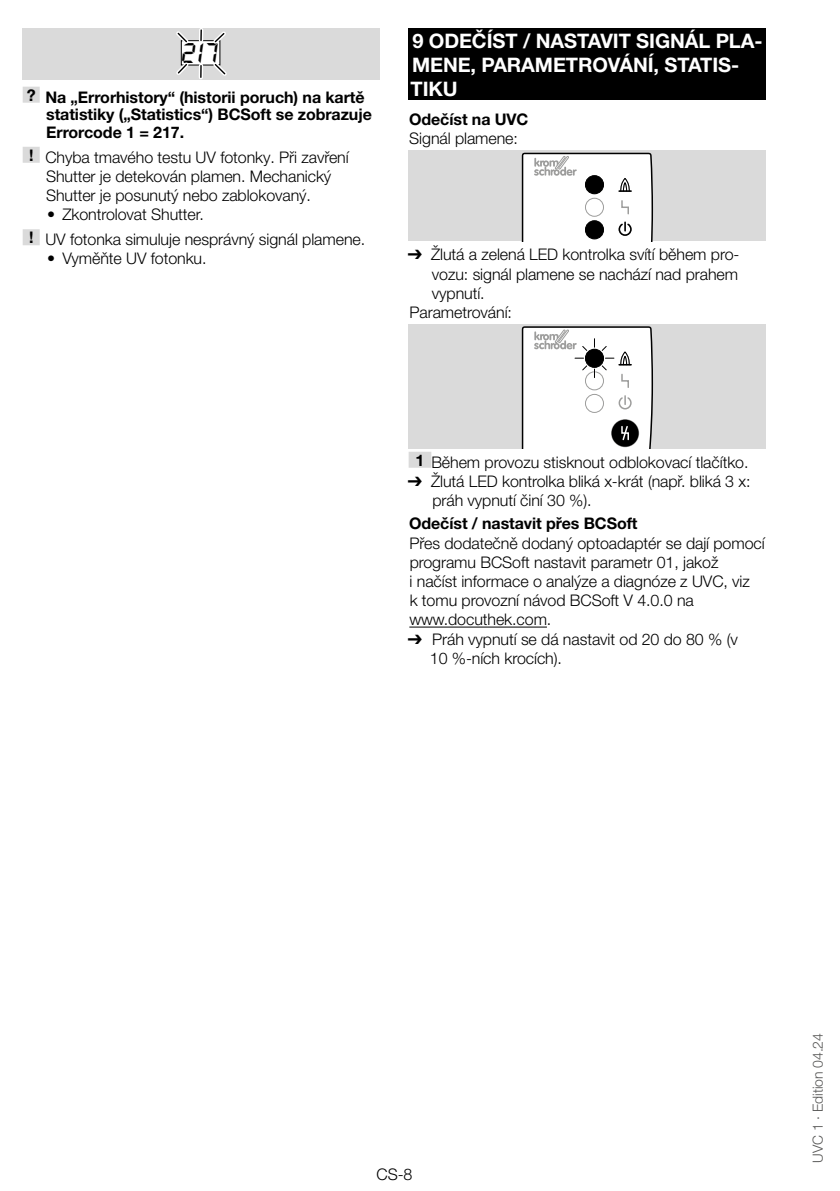
<style>
.page{position:relative;width:840px;height:1191px;background:#fff}
.page>*{position:absolute;margin:0;border:0;box-sizing:border-box;transform-origin:0 0}
.t1{font:500 27.6px "Iquartz";color:#000}
.t2{font:700 20px/24px "Helvetica Neue LT Pro";letter-spacing:-.005em;color:#fff}
.t3{font:300 16px/19.2px "Helvetica Neue LT Pro";letter-spacing:-.005em;color:#000}
.t4{font:700 16px/17.6px "Helvetica Neue LT Pro";letter-spacing:-.005em;color:#000}
.t5{font:300 14px "Helvetica Neue LT Pro";letter-spacing:-.005em;color:#575756}
.s1{font-weight:700}
.s2{font-family:"Arial Unicode MS";font-weight:400}
</style>
<div class="page">
<div style="left:23px;top:87px;width:17px;height:16px;background:#dadada"></div>
<div style="left:23px;top:147px;width:17px;height:16px;background:#dadada"></div>
<div style="left:23px;top:229px;width:17px;height:16px;background:#dadada"></div>
<div style="left:23px;top:28px;width:357px;height:51px;background:#dadada"></div>
<div style="left:181px;top:41px;width:39px;height:24px;background:#fff"></div>
<div style="left:181px;top:40px;width:39px;height:25px;border:1px solid #000"></div>
<hr style="left:199px;top:30px;width:4px;height:11px;background:#fff">
<svg style="left:200px;top:30px;width:2px;height:11px"></svg>
<svg style="left:176px;top:31px;width:16px;height:17px"></svg>
<svg style="left:176px;top:59px;width:16px;height:16px"></svg>
<hr style="left:199px;top:66px;width:4px;height:11px;background:#fff">
<svg style="left:200px;top:66px;width:2px;height:11px"></svg>
<svg style="left:209px;top:59px;width:18px;height:17px"></svg>
<svg style="left:209px;top:31px;width:17px;height:17px"></svg>
<div style="left:408px;top:28px;width:357px;height:72px;background:#000"></div>
<div style="left:408px;top:452px;width:23px;height:16px;background:#dadada"></div>
<hr style="left:409px;top:627px;width:137px;height:1px;background:#000">
<div style="left:408px;top:151px;width:357px;height:90px;background:#dadada"></div>
<svg style="left:521px;top:153px;width:131px;height:88px;background:#e3e3e3"></svg>
<div style="left:408px;top:324px;width:357px;height:124px;background:#dadada"></div>
<svg style="left:521px;top:326px;width:131px;height:122px;background:#e4e4e4"></svg>
<h1 class="t1" style="left:182px;top:35px;width:39px">217</h1>
<p class="t4" style="left:46px;top:88px;width:327px;text-indent:-19px">? Na „Errorhistory“ (historii poruch) na kartě statistiky („Statistics“) BCSoft se zobrazuje<br>Errorcode 1 = 217.</p>
<p class="t3" style="left:46px;top:147px;width:304px;text-indent:-17px"><span class="s1">!</span> Chyba tmavého testu UV fotonky. Při zavření<br>Shutter je detekován plamen. Mechanický<br>Shutter je posunutý nebo zablokovaný.</p>
<p class="t3" style="left:29px;top:202px;width:337px;line-height:24.8px;text-indent:18px">• Zkontrolovat Shutter.<br><span class="s1">!</span> UV fotonka simuluje nesprávný signál plamene.</p>
<p class="t3" style="left:47px;top:249px;width:161px">• Vyměňte UV fotonku.</p>
<p class="t2" style="left:410px;top:28px;width:353px">9 ODEČÍST / NASTAVIT SIGNÁL PLA-<br>MENE, PARAMETROVÁNÍ, STATIS-<br>TIKU</p>
<p class="t4" style="left:409px;top:110px;width:121px">Odečíst na UVC</p>
<p class="t3" style="left:409px;top:129px;width:110px">Signál plamene:</p>
<p class="t3" style="left:407px;top:245px;width:333px"><span class="s2">➔</span> Žlutá a zelená LED kontrolka svítí během pro-</p>
<p class="t3" style="left:431px;top:264px;width:307px">vozu: signál plamene se nachází nad prahem</p>
<p class="t3" style="left:431px;top:283px;width:54px">vypnutí.</p>
<p class="t3" style="left:409px;top:302px;width:104px">Parametrování:</p>
<p class="t3" style="left:415px;top:452px;width:334px"><span class="s1">1</span> Během provozu stisknout odblokovací tlačítko.</p>
<p class="t3" style="left:432px;top:471px;width:319px;text-indent:-24px"><span class="s2">➔</span> Žlutá LED kontrolka bliká x-krát (např. bliká 3 x: práh vypnutí činí 30 %).</p>
<p class="t4" style="left:409px;top:514px;width:230px">Odečíst / nastavit přes BCSoft</p>
<p class="t3" style="left:409px;top:533px;width:357px">Přes dodatečně dodaný optoadaptér se dají pomocí programu BCSoft nastavit parametr 01, jakož<br>i načíst informace o analýze a diagnóze z UVC, viz<br>k tomu provozní návod BCSoft V 4.0.0 na www.docuthek.com.</p>
<p class="t3" style="left:429px;top:629px;width:309px;text-indent:-22px"><span class="s2">➔</span> Práh vypnutí se dá nastavit od 20 do 80 % (v<br>10 %-ních krocích).</p>
<p class="t3" style="left:376px;top:1164px;width:37px">CS-8</p>
<p class="t5" style="left:809px;top:1162px;width:131px;rotate:-90deg">UVC 1 · Edition 04.24</p>
</div>
